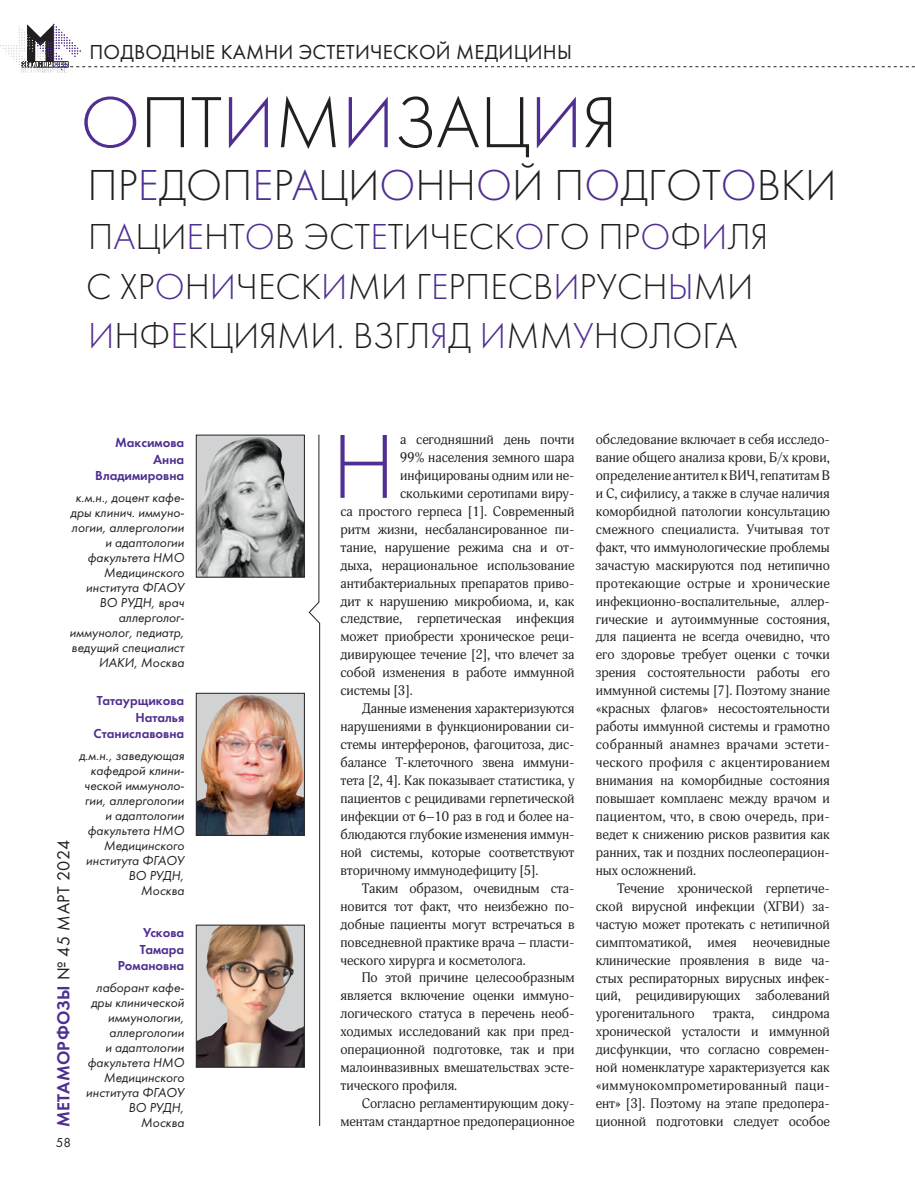
<style>
.page{position:relative;width:915px;height:1191px;background:#fff}
.page>*{position:absolute;margin:0;border:0;box-sizing:border-box;transform-origin:0 0}
.t1{font:300 94.2px "Futura";color:#502e92}
.t2{font:75px "Futura Light C";color:#231f20}
.t3{font:45px "Futura Light C";color:#231f20}
.t4{font:37.5px/49.5px "Futura Light C";color:#231f20}
.t5{font:21px "Futura";letter-spacing:.01em;color:#231f20}
.t6{font:18px "Futura Demi";letter-spacing:.015em;color:#502e92}
.t7{font:13.5px/18px "Adonis";color:#231f20;text-align:justify}
.t8{font:italic 13.5px/15px "Futura";color:#231f20;text-align:right}
.t9{font:13.5px/16.5px "Futura Demi";color:#502e92;text-align:right}
.t10{font:13.5px "Futura";color:#231f20}
.s1{color:#502e92}
.s2{font-family:"Futura";color:#231f20}
</style>
<div class="page">
<svg style="left:308px;top:434px;width:12px;height:692px"></svg>
<img style="left:198px;top:437px;width:104px;height:138px">
<div style="left:196px;top:435px;width:108px;height:142px;border:1px solid #231f20"></div>
<img style="left:198px;top:695px;width:104px;height:138px">
<div style="left:196px;top:693px;width:108px;height:142px;border:1px solid #231f20"></div>
<img style="left:198px;top:926px;width:104px;height:139px">
<div style="left:196px;top:924px;width:108px;height:143px;border:1px solid #231f20"></div>
<svg style="left:0;top:24px;width:915px;height:49px"></svg>
<h3 class="t5" style="left:89px;top:39px;width:484px">ПОДВОДНЫЕ КАМНИ ЭСТЕТИЧЕСКОЙ МЕДИЦИНЫ</h3>
<h2 class="t2" style="left:80px;top:83px;width:539px"><span class="s1">О</span>ПТ<span class="s1">И</span>М<span class="s1">И</span>ЗАЦ<span class="s1">И</span>Я</h2>
<h3 class="t3" style="left:87px;top:161px;width:750px">ПР<span class="s1">Е</span>ДОП<span class="s1">Е</span>Р<span class="s1">А</span>ЦИ<span class="s1">О</span>НН<span class="s1">О</span>Й П<span class="s1">О</span>ДГОТ<span class="s1">О</span>ВКИ</h3>
<h3 class="t4" style="left:86px;top:213px;width:683px">П<span class="s1">А</span>ЦИ<span class="s1">Е</span>НТ<span class="s1">О</span>В ЭСТ<span class="s1">Е</span>ТИЧЕСК<span class="s1">О</span>ГО ПР<span class="s1">О</span>Ф<span class="s1">И</span>ЛЯ<br>С ХР<span class="s1">О</span>Н<span class="s1">И</span>ЧЕСК<span class="s1">И</span>МИ Г<span class="s1">Е</span>РПЕСВ<span class="s1">И</span>РУСН<span class="s1">Ы</span>МИ<br><span class="s1">И</span>НФ<span class="s1">Е</span>КЦИЯМИ. ВЗГЛ<span class="s1">Я</span>Д <span class="s1">И</span>ММ<span class="s1">У</span>НОЛОГА</h3>
<p class="t9" style="left:95px;top:434px;width:90px">Максимова<br>Анна<br>Владимировна</p>
<p class="t8" style="left:69px;top:490px;width:116px">к.м.н., доцент кафе&shy;дры клинич. иммуно&shy;логии, аллергологии и адаптологии факультета НМО<br>Медицинского института ФГАОУ<br>ВО РУДН, врач аллерголог&shy;иммунолог, педиатр, ведущий специалист<br>ИАКИ, Москва</p>
<h3 class="t6" style="left:52px;top:1127px;width:289px;rotate:-90deg">МЕТАМОРФОЗЫ <span class="s2">№ 45 МАРТ 2024</span></h3>
<p class="t10" style="left:56px;top:1134px;width:17px">58</p>
<p class="t9" style="left:94px;top:692px;width:92px">Татаурщикова<br>Наталья<br>Станиславовна</p>
<p class="t8" style="left:79px;top:748px;width:107px">д.м.н., заведующая кафедрой клини&shy;ческой иммуноло&shy;гии, аллергологии и адаптологии факультета НМО<br>Медицинского института ФГАОУ<br>ВО РУДН,<br>Москва</p>
<p class="t9" style="left:118px;top:924px;width:68px">Ускова<br>Тамара<br>Романовна</p>
<p class="t8" style="left:86px;top:980px;width:100px">лаборант кафе&shy;дры клинической иммунологии, аллергологии<br>и адаптологии факультета НМО<br>Медицинского института ФГАОУ<br>ВО РУДН,<br>Москва</p>
<h1 class="t1" style="left:332px;top:413px;width:65px">Н</h1>
<p class="t7" style="left:400px;top:430px;width:176px">а сегодняшний день почти</p>
<p class="t7" style="left:400px;top:448px;width:176px">99% населения земного шара</p>
<p class="t7" style="left:400px;top:466px;width:176px">инфицированы одним или не-</p>
<p class="t7" style="left:400px;top:484px;width:176px">сколькими серотипами виру-</p>
<p class="t7" style="left:340px;top:502px;width:235px">са простого герпеса [1]. Современный</p>
<p class="t7" style="left:340px;top:520px;width:235px">ритм жизни, несбалансированное пи-</p>
<p class="t7" style="left:340px;top:538px;width:235px">тание, нарушение режима сна и от-</p>
<p class="t7" style="left:340px;top:556px;width:235px">дыха, нерациональное использование</p>
<p class="t7" style="left:340px;top:574px;width:235px">антибактериальных препаратов приво-</p>
<p class="t7" style="left:340px;top:592px;width:235px">дит к нарушению микробиома, и, как</p>
<p class="t7" style="left:340px;top:610px;width:235px">следствие, герпетическая инфекция</p>
<p class="t7" style="left:340px;top:628px;width:235px">может приобрести хроническое реци-</p>
<p class="t7" style="left:340px;top:646px;width:235px">дивирующее течение [2], что влечет за</p>
<p class="t7" style="left:340px;top:664px;width:235px">собой изменения в работе иммунной</p>
<p class="t7" style="left:340px;top:682px;width:74px">системы [3].</p>
<p class="t7" style="left:361px;top:699px;width:214px">Данные изменения характеризуются</p>
<p class="t7" style="left:340px;top:717px;width:235px">нарушениями в функционировании си-</p>
<p class="t7" style="left:340px;top:735px;width:235px">стемы интерферонов, фагоцитоза, дис-</p>
<p class="t7" style="left:340px;top:753px;width:235px">балансе Т-клеточного звена иммуни-</p>
<p class="t7" style="left:340px;top:771px;width:235px">тета [2, 4]. Как показывает статистика, у</p>
<p class="t7" style="left:340px;top:789px;width:235px">пациентов с рецидивами герпетической</p>
<p class="t7" style="left:340px;top:807px;width:235px">инфекции от 6–10 раз в год и более на-</p>
<p class="t7" style="left:340px;top:825px;width:235px">блюдаются глубокие изменения иммун-</p>
<p class="t7" style="left:340px;top:843px;width:235px">ной системы, которые соответствуют</p>
<p class="t7" style="left:340px;top:861px;width:199px">вторичному иммунодефициту [5].</p>
<p class="t7" style="left:361px;top:879px;width:214px">Таким образом, очевидным ста-</p>
<p class="t7" style="left:340px;top:897px;width:235px">новится тот факт, что неизбежно по-</p>
<p class="t7" style="left:340px;top:915px;width:235px">добные пациенты могут встречаться в</p>
<p class="t7" style="left:340px;top:933px;width:235px">повседневной практике врача – пласти-</p>
<p class="t7" style="left:340px;top:951px;width:187px">ческого хирурга и косметолога.</p>
<p class="t7" style="left:361px;top:969px;width:214px">По этой причине целесообразным</p>
<p class="t7" style="left:340px;top:987px;width:235px">является включение оценки иммуно-</p>
<p class="t7" style="left:340px;top:1004px;width:235px">логического статуса в перечень необ-</p>
<p class="t7" style="left:340px;top:1022px;width:234px">ходимых исследований как при пред-</p>
<p class="t7" style="left:340px;top:1040px;width:235px">операционной подготовке, так и при</p>
<p class="t7" style="left:340px;top:1058px;width:235px">малоинвазивных вмешательствах эсте-</p>
<p class="t7" style="left:340px;top:1076px;width:118px">тического профиля.</p>
<p class="t7" style="left:361px;top:1094px;width:214px">Согласно регламентирующим доку-</p>
<p class="t7" style="left:340px;top:1112px;width:235px">ментам стандартное предоперационное</p>
<p class="t7" style="left:595px;top:430px;width:235px">обследование включает в себя исследо&shy;вание общего анализа крови, Б/х крови, определение антител к ВИЧ, гепатитамВ и С, сифилису, а также в случае наличия коморбидной патологии консультацию смежного специалиста. Учитывая тот факт, что иммунологические проблемы зачастую маскируются под нетипично протекающие острые и хронические инфекционно-воспалительные, аллер&shy;гические и аутоиммунные состояния, для пациента не всегда очевидно, что его здоровье требует оценки с точки зрения состоятельности работы его иммунной системы [7]. Поэтому знание «красных флагов» несостоятельности работы иммунной системы и грамотно собранный анамнез врачами эстети&shy;ческого профиля с акцентированием внимания на коморбидные состояния повышает комплаенс между врачом и пациентом, что, в свою очередь, при&shy;ведет к снижению рисков развития как ранних, так и поздних послеоперацион&shy;ных осложнений.</p>
<p class="t7" style="left:595px;top:879px;width:235px;text-indent:21px">Течение хронической герпетиче&shy;ской вирусной инфекции (ХГВИ) за&shy;частую может протекать с нетипичной симптоматикой, имея неочевидные клинические проявления в виде ча&shy;стых респираторных вирусных инфек&shy;ций, рецидивирующих заболеваний урогенитального</p>
<p class="t7" style="left:595px;top:1005px;width:235px;text-indent:176px">синдрома хронической усталости и иммунной дисфункции, что согласно современ&shy;ной номенклатуре характеризуется как «иммунокомпрометированный паци&shy;ент» [3]. Поэтому на этапе предопера&shy;ционной подготовки следует особое</p>
<p class="t7" style="left:712px;top:1005px;width:43px">тракта,</p>
</div>
